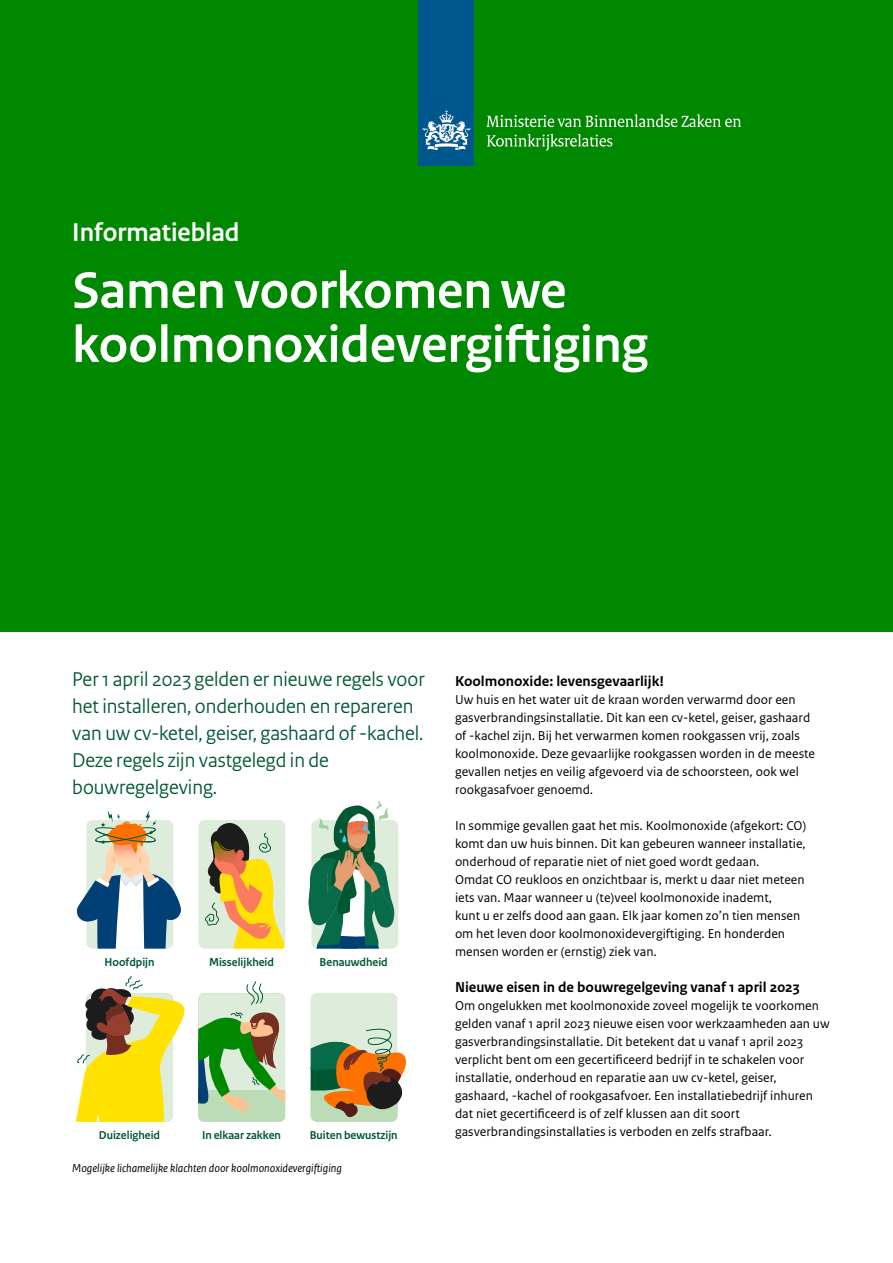
<style>
.page{position:relative;width:893px;height:1263px;background:#fff}
.page>*{position:absolute;margin:0;border:0;box-sizing:border-box;transform-origin:0 0}
.H1_01_RO_Titel{font:700 54px/54px "Rijksoverheid Sans Heading";color:#fff}
.P_02_RO_Subtitel{font:700 27px "Rijksoverheid Sans Heading";color:#fff}
.H3_04_RO_Paragraafko{font:21px/27px "Rijksoverheid Sans Heading";color:#005832}
.H4_05_RO_Alineakop_S{font:700 15px "Rijksoverheid Sans Text";color:#000}
.P_10_RO_Broodtekst_S{font:13.5px/18px "Rijksoverheid Sans Text";color:#000}
.t1{font:700 12px "Rijksoverheid Sans Heading";color:#005832}
.P_13_RO_Fotobijschri{font:italic 12px "Rijksoverheid Sans Text";color:#000}
</style>
<div class="page">
<div style="left:0;top:0;width:893px;height:631px;background:#080"></div>
<svg style="left:76px;top:975px;width:109px;height:147px"></svg>
<div style="left:198px;top:993px;width:87px;height:129px;background:#deeddb;border-radius:6px"></div>
<div style="left:198px;top:1090px;width:87px;height:32px;background:#bbdcb6"></div>
<svg style="left:246px;top:981px;width:18px;height:24px"></svg>
<svg style="left:198px;top:1011px;width:87px;height:102px"></svg>
<div style="left:310px;top:993px;width:87px;height:129px;background:#deeddb;border-radius:6px"></div>
<svg style="left:311px;top:1027px;width:95px;height:95px"></svg>
<div style="left:198px;top:820px;width:87px;height:129px;background:#deeddb;border-radius:6px"></div>
<svg style="left:204px;top:823px;width:81px;height:126px"></svg>
<svg style="left:76px;top:810px;width:105px;height:139px"></svg>
<svg style="left:308px;top:800px;width:91px;height:149px"></svg>
<div style="left:419px;top:0;width:55px;height:166px;background:#00578e"></div>
<svg style="left:423px;top:110px;width:47px;height:40px"></svg>
<svg style="left:486px;top:114px;width:255px;height:13px"></svg>
<svg style="left:487px;top:134px;width:125px;height:17px"></svg>
<p class="P_02_RO_Subtitel" style="left:72px;top:217px;width:169px">Informatieblad</p>
<h1 class="H1_01_RO_Titel" style="left:72px;top:264px;width:577px">Samen voorkomen we koolmonoxidevergiftiging</h1>
<h3 class="H3_04_RO_Paragraafko" style="left:72px;top:666px;width:354px">Per 1 april 2023 gelden er nieuwe regels voor het installeren, onderhouden en repareren van uw cv-ketel, geiser, gashaard of -kachel.<br>Deze regels zijn vastgelegd in de bouwregelgeving.</h3>
<h4 class="H4_05_RO_Alineakop_S" style="left:455px;top:672px;width:211px">Koolmonoxide: levensgevaarlijk!</h4>
<p class="P_10_RO_Broodtekst_S" style="left:455px;top:691px;width:357px">Uw huis en het water uit de kraan worden verwarmd door een gasverbrandingsinstallatie. Dit kan een cv-ketel, geiser, gashaard</p>
<p class="P_10_RO_Broodtekst_S" style="left:455px;top:727px;width:362px">of -kachel zijn. Bij het verwarmen komen rookgassen vrij, zoals koolmonoxide. Deze gevaarlijke rookgassen worden in de meeste gevallen netjes en veilig afgevoerd via de schoorsteen, ook wel rookgasafvoer genoemd.</p>
<p class="P_10_RO_Broodtekst_S" style="left:455px;top:817px;width:353px;text-align:justify">In sommige gevallen gaat het mis. Koolmonoxide (afgekort: CO) komt dan uw huis binnen. Dit kan gebeuren wanneer installatie, onderhoud of reparatie niet of niet goed wordt gedaan.</p>
<p class="P_10_RO_Broodtekst_S" style="left:455px;top:871px;width:351px">Omdat CO reukloos en onzichtbaar is, merkt u daar niet meteen</p>
<p class="P_10_RO_Broodtekst_S" style="left:455px;top:889px;width:319px">iets van. Maar wanneer u (te)veel koolmonoxide inademt,</p>
<p class="P_10_RO_Broodtekst_S" style="left:455px;top:907px;width:347px">kunt u er zelfs dood aan gaan. Elk jaar komen zo’n tien mensen</p>
<p class="P_10_RO_Broodtekst_S" style="left:455px;top:925px;width:332px">om het leven door koolmonoxidevergiftiging. En honderden</p>
<p class="P_10_RO_Broodtekst_S" style="left:455px;top:943px;width:203px">mensen worden er (ernstig) ziek van.</p>
<h4 class="H4_05_RO_Alineakop_S" style="left:455px;top:978px;width:346px">Nieuwe eisen in de bouwregelgeving vanaf 1 april 2023</h4>
<p class="P_10_RO_Broodtekst_S" style="left:455px;top:997px;width:376px">Om ongelukken met koolmonoxide zoveel mogelijk te voorkomen gelden vanaf 1 april 2023 nieuwe eisen voor werkzaamheden aan uw gasverbrandingsinstallatie. Dit betekent dat u vanaf 1 april 2023 verplicht bent om een gecertificeerd bedrijf in te schakelen voor installatie, onderhoud en reparatie aan uw cv-ketel, geiser,</p>
<p class="P_10_RO_Broodtekst_S" style="left:455px;top:1087px;width:359px">gashaard, -kachel of rookgasafvoer. Een installatiebedrijf inhuren dat niet gecertificeerd is of zelf klussen aan dit soort gasverbrandingsinstallaties is verboden en zelfs strafbaar.</p>
<p class="t1" style="left:104px;top:955px;width:52px">Hoofdpijn</p>
<p class="t1" style="left:209px;top:955px;width:66px">Misselijkheid</p>
<p class="t1" style="left:320px;top:955px;width:70px">Benauwdheid</p>
<p class="t1" style="left:99px;top:1128px;width:63px">Duizeligheid</p>
<p class="t1" style="left:202px;top:1128px;width:80px">In elkaar zakken</p>
<p class="t1" style="left:310px;top:1128px;width:89px">Buiten bewustzijn</p>
<p class="P_13_RO_Fotobijschri" style="left:72px;top:1161px;width:271px">Mogelijke lichamelijke klachten door koolmonoxidevergiftiging</p>
</div>
